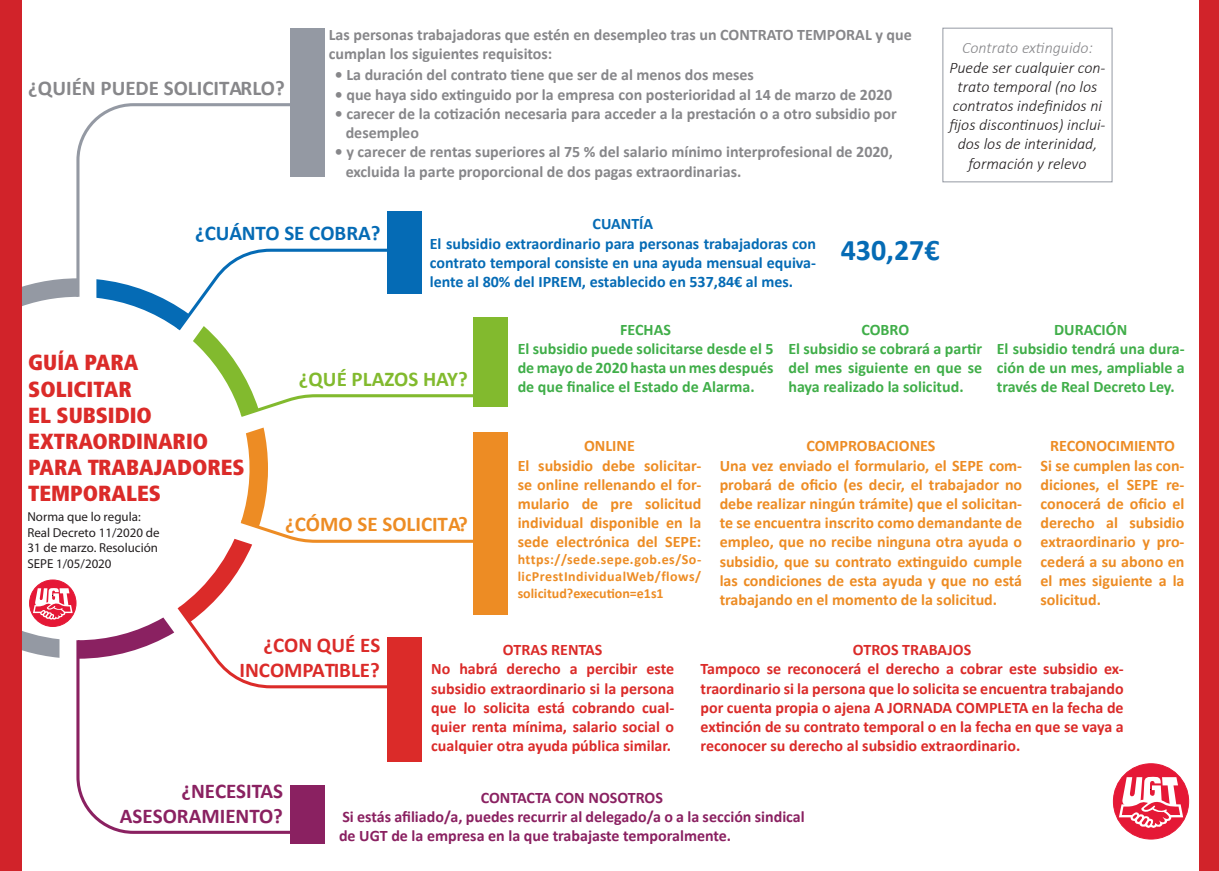
<style>
.page{position:relative;width:1219px;height:871px;background:#fff}
.page>*{position:absolute;margin:0;border:0;box-sizing:border-box;transform-origin:0 0}
.t1{font:700 30px "Calibri";color:#056bb5}
.t2{font:900 condensed 21.8px/26.2px "Frutiger LT Std";color:#db2b29}
.t3{font:700 21px/25.2px "Calibri";color:#8a2161;text-align:right}
.t4{font:700 21px "Calibri";color:#87878a}
.t5{font:700 21px/25.2px "Calibri";color:#db2b29;text-align:right}
.t6{font:700 21px "Calibri";color:#ed8c24}
.t7{font:700 21px "Calibri";color:#056bb5}
.t8{font:700 21px "Calibri";color:#82ba2e}
.t9{font:700 16px/19.2px "Calibri";color:#ed8c24;text-align:justify}
.t10{font:700 16px/19.2px "Calibri";color:#db2b29;text-align:justify}
.t11{font:700 16px/19.2px "Calibri";color:#87878a}
.t12{font:700 16px/19.2px "Calibri";color:#40ae49;text-align:justify}
.t13{font:700 16px/19.2px "Calibri";color:#056bb5;text-align:justify}
.t14{font:700 16px/19.2px "Calibri";color:#8a2161}
.t15{font:italic 300 16px/19.2px "Calibri";color:#231f20;text-align:center}
.t16{font:italic 300 16px "Calibri";color:#87878a}
.t17{font:700 14px/16.8px "Calibri";letter-spacing:.025em;color:#ed8c24;text-align:justify}
.t18{font:12.9px/15.5px "Myriad Pro";color:#231f20}
</style>
<div class="page">
<div style="left:290px;top:28px;width:35px;height:148px;background:#9499a3"></div>
<div style="left:387px;top:211px;width:34px;height:82px;background:#056bb5"></div>
<div style="left:474px;top:316px;width:34px;height:90px;background:#82ba2e"></div>
<div style="left:474px;top:432px;width:34px;height:182px;background:#ed8c24"></div>
<div style="left:387px;top:637px;width:34px;height:124px;background:#db2b29"></div>
<div style="left:290px;top:784px;width:35px;height:59px;background:#8a2161"></div>
<svg style="left:76px;top:688px;width:231px;height:145px"></svg>
<svg style="left:76px;top:103px;width:231px;height:145px"></svg>
<div style="left:942px;top:28px;width:170px;height:154px;border:1px solid #9499a3"></div>
<div style="left:0;top:0;width:21px;height:870px;background:#d1232a"></div>
<div style="left:1199px;top:0;width:20px;height:870px;background:#d1232a"></div>
<svg style="left:1111px;top:761px;width:79px;height:79px"></svg>
<div style="left:1111px;top:761px;width:80px;height:79px;border:1px solid #fff;border-radius:50%"></div>
<div style="left:1113px;top:763px;width:76px;height:75px;background:#e51836;border-radius:50%"></div>
<div style="left:1113px;top:763px;width:76px;height:75px;border:1px solid #e51836;border-radius:50%"></div>
<svg style="left:1119px;top:776px;width:64px;height:52px"></svg>
<svg style="left:21px;top:248px;width:470px;height:440px"></svg>
<h3 class="t4" style="left:28px;top:73px;width:258px">¿QUIÉN PUEDE SOLICITARLO?</h3>
<p class="t11" style="left:329px;top:25px;width:584px">Las personas trabajadoras que estén en desempleo tras un CONTRATO TEMPORAL y que cumplan los siguientes requisitos:</p>
<p class="t11" style="left:335px;top:65px;width:421px">• La duración del contrato tiene que ser de al menos dos meses</p>
<p class="t11" style="left:335px;top:84px;width:559px">• que haya sido extinguido por la empresa con posterioridad al 14 de marzo de 2020</p>
<p class="t11" style="left:346px;top:104px;width:553px;text-indent:-11px">• carecer de la cotización necesaria para acceder a la prestación o a otro subsidio por desempleo</p>
<p class="t11" style="left:346px;top:142px;width:549px;text-indent:-11px">• y carecer de rentas superiores al 75 % del salario mínimo interprofesional de 2020, excluida la parte proporcional de dos pagas extraordinarias.</p>
<p class="t16" style="left:962px;top:38px;width:132px">Contrato extinguido:</p>
<p class="t15" style="left:949px;top:57px;width:158px">Puede ser cualquier con&shy;trato temporal (no los contratos indefinidos ni fijos discontinuos) inclui&shy;dos los de interinidad, formación y relevo</p>
<h3 class="t7" style="left:195px;top:218px;width:187px">¿CUÁNTO SE COBRA?</h3>
<p class="t13" style="left:593px;top:214px;width:62px">CUANTÍA</p>
<p class="t13" style="left:430px;top:233px;width:388px">El subsidio extraordinario para personas trabajadoras con contrato temporal consiste en una ayuda mensual equiva&shy;lente al 80% del IPREM, establecido en 537,84€ al mes.</p>
<p class="t1" style="left:841px;top:228px;width:101px">430,27€</p>
<h2 class="t2" style="left:28px;top:349px;width:218px">GUÍA PARA<br>SOLICITAR<br>EL SUBSIDIO<br>EXTRAORDINARIO<br>PARA TRABAJADORES<br>TEMPORALES</h2>
<p class="t18" style="left:27px;top:508px;width:134px">Norma que lo regula:<br>Real Decreto 11/2020 de<br>31 de marzo. Resolución<br>SEPE 1/05/2020</p>
<h3 class="t8" style="left:299px;top:364px;width:171px">¿QUÉ PLAZOS HAY?</h3>
<h3 class="t6" style="left:285px;top:509px;width:184px">¿CÓMO SE SOLICITA?</h3>
<p class="t12" style="left:620px;top:319px;width:52px">FECHAS</p>
<p class="t12" style="left:518px;top:339px;width:257px">El subsidio puede solicitarse desde el 5 de mayo de 2020 hasta un mes después de que finalice el Estado de Alarma.</p>
<p class="t12" style="left:861px;top:319px;width:49px">COBRO</p>
<p class="t12" style="left:788px;top:339px;width:195px">El subsidio se cobrará a partir del mes siguiente en que se haya realizado la solicitud.</p>
<p class="t12" style="left:1054px;top:319px;width:75px">DURACIÓN</p>
<p class="t12" style="left:997px;top:339px;width:189px">El subsidio tendrá una dura&shy;ción de un mes, ampliable a través de Real Decreto Ley.</p>
<p class="t9" style="left:584px;top:436px;width:52px">ONLINE</p>
<p class="t9" style="left:518px;top:455px;width:185px">El subsidio debe solicitar&shy;se online rellenando el for&shy;mulario de pre solicitud individual disponible en la sede electrónica del SEPE:</p>
<p class="t17" style="left:518px;top:551px;width:185px">https://sede.sepe.gob.es/So&shy;licPrestIndividualWeb/flows/ solicitud?execution=e1s1</p>
<p class="t9" style="left:806px;top:436px;width:130px">COMPROBACIONES</p>
<p class="t9" style="left:720px;top:455px;width:304px">Una vez enviado el formulario, el SEPE com&shy;probará de oficio (es decir, el trabajador no debe realizar ningún trámite) que el solicitan&shy;te se encuentra inscrito como demandante de empleo, que no recibe ninguna otra ayuda o subsidio, que su contrato extinguido cumple las condiciones de esta ayuda y que no está trabajando en el momento de la solicitud.</p>
<p class="t9" style="left:1050px;top:436px;width:126px">RECONOCIMIENTO</p>
<p class="t9" style="left:1041px;top:455px;width:145px">Si se cumplen las con&shy;diciones, el SEPE re&shy;conocerá de oficio el derecho al subsidio extraordinario y pro&shy;cederá a su abono en el mes siguiente a la solicitud.</p>
<h3 class="t5" style="left:239px;top:631px;width:142px">¿CON QUÉ ES<br>INCOMPATIBLE?</h3>
<p class="t10" style="left:503px;top:639px;width:101px">OTRAS RENTAS</p>
<p class="t10" style="left:431px;top:659px;width:244px">No habrá derecho a percibir este subsidio extraordinario si la persona que lo solicita está cobrando cual&shy;quier renta mínima, salario social o cualquier otra ayuda pública similar.</p>
<p class="t10" style="left:853px;top:639px;width:120px">OTROS TRABAJOS</p>
<p class="t10" style="left:700px;top:659px;width:425px">Tampoco se reconocerá el derecho a cobrar este subsidio ex&shy;traordinario si la persona que lo solicita se encuentra trabajando por cuenta propia o ajena A JORNADA COMPLETA en la fecha de extinción de su contrato temporal o en la fecha en que se vaya a reconocer su derecho al subsidio extraordinario.</p>
<h3 class="t3" style="left:120px;top:778px;width:165px">¿NECESITAS<br>ASESORAMIENTO?</h3>
<p class="t14" style="left:481px;top:787px;width:184px">CONTACTA CON NOSOTROS</p>
<p class="t14" style="left:339px;top:806px;width:467px">Si estás afiliado/a, puedes recurrir al delegado/a o a la sección sindical de UGT de la empresa en la que trabajaste temporalmente.</p>
</div>
